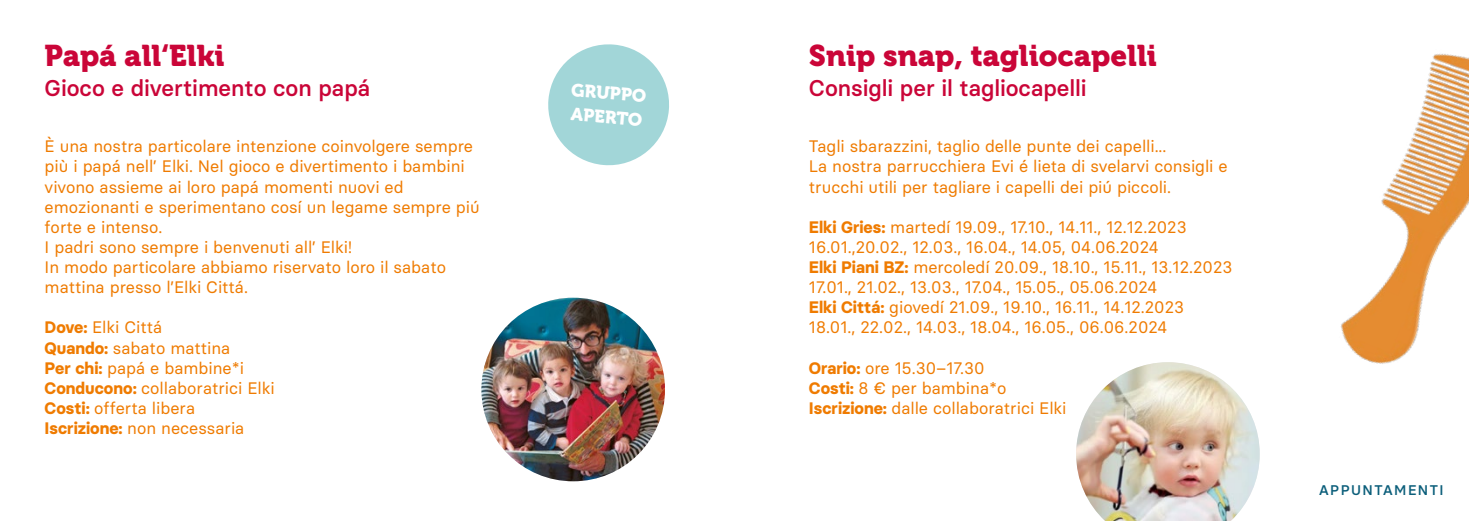
<style>
.page{position:relative;width:1469px;height:521px;background:#fff}
.page>*{position:absolute;margin:0;border:0;box-sizing:border-box;transform-origin:0 0}
.t1{font:29.75px "Museo 900";color:#ca0538}
.t2{font:500 22.75px "Basier Circle";color:#ca0538}
.t3{font:17.85px/24.3px "Museo 900";color:#fff}
.t4{font:16.62px/20.1px "Basier Circle";color:#ef7b00}
.t5{font:500 14px "Basier Circle";letter-spacing:.1em;color:#0b5e7a}
.s1{font-weight:700}
</style>
<div class="page">
<img style="left:481px;top:298px;width:184px;height:183px;border-radius:92px">
<img style="left:1076px;top:362px;width:183px;height:159px">
<img style="left:1341px;top:53px;width:127px;height:311px">
<svg style="left:548px;top:44px;width:121px;height:122px"></svg>
<h1 class="t1" style="left:45px;top:39px;width:181px">Papá all‘Elki</h1>
<h2 class="t2" style="left:45px;top:73px;width:327px">Gioco e divertimento con papá</h2>
<p class="t4" style="left:45px;top:136px;width:436px">È una nostra particolare intenzione coinvolgere sempre più i papá nell’ Elki. Nel gioco e divertimento i bambini vivono assieme ai loro papá momenti nuovi ed emozionanti e sperimentano cosí un legame sempre piú forte e intenso.<br>I padri sono sempre i benvenuti all’ Elki!<br>In modo particolare abbiamo riservato loro il sabato mattina presso l’Elki Cittá.</p>
<p class="t4" style="left:45px;top:317px;width:231px"><span class="s1">Dove:</span> Elki Cittá<br><span class="s1">Quando:</span> sabato mattina<br><span class="s1">Per chi:</span> papá e bambine*i<br><span class="s1">Conducono:</span> collaboratrici Elki<br><span class="s1">Costi:</span> offerta libera<br><span class="s1">Iscrizione:</span> non necessaria</p>
<p class="t3" style="left:572px;top:77px;width:76px;rotate:5deg">GRUPPO<br>APERTO</p>
<h1 class="t1" style="left:809px;top:39px;width:349px">Snip snap, tagliocapelli</h1>
<h2 class="t2" style="left:809px;top:73px;width:279px">Consigli per il tagliocapelli</h2>
<p class="t4" style="left:809px;top:136px;width:420px">Tagli sbarazzini, taglio delle punte dei capelli...<br>La nostra parrucchiera Evi é lieta di svelarvi consigli e trucchi utili per tagliare i capelli dei piú piccoli.</p>
<p class="t4" style="left:809px;top:217px;width:425px"><span class="s1">Elki Gries:</span> martedí 19.09., 17.10., 14.11., 12.12.2023<br>16.01.,20.02., 12.03., 16.04., 14.05, 04.06.2024<br><span class="s1">Elki Piani BZ:</span> mercoledí 20.09., 18.10., 15.11., 13.12.2023<br>17.01., 21.02., 13.03., 17.04., 15.05., 05.06.2024<br><span class="s1">Elki Cittá:</span> giovedí 21.09., 19.10., 16.11., 14.12.2023<br>18.01., 22.02., 14.03., 18.04., 16.05., 06.06.2024</p>
<p class="t4" style="left:809px;top:357px;width:259px"><span class="s1">Orario:</span> ore 15.30–17.30<br><span class="s1">Costi:</span> 8 € per bambina*o<br><span class="s1">Iscrizione:</span> dalle collaboratrici Elki</p>
<p class="t5" style="left:1319px;top:482px;width:126px">APPUNTAMENTI</p>
</div>
